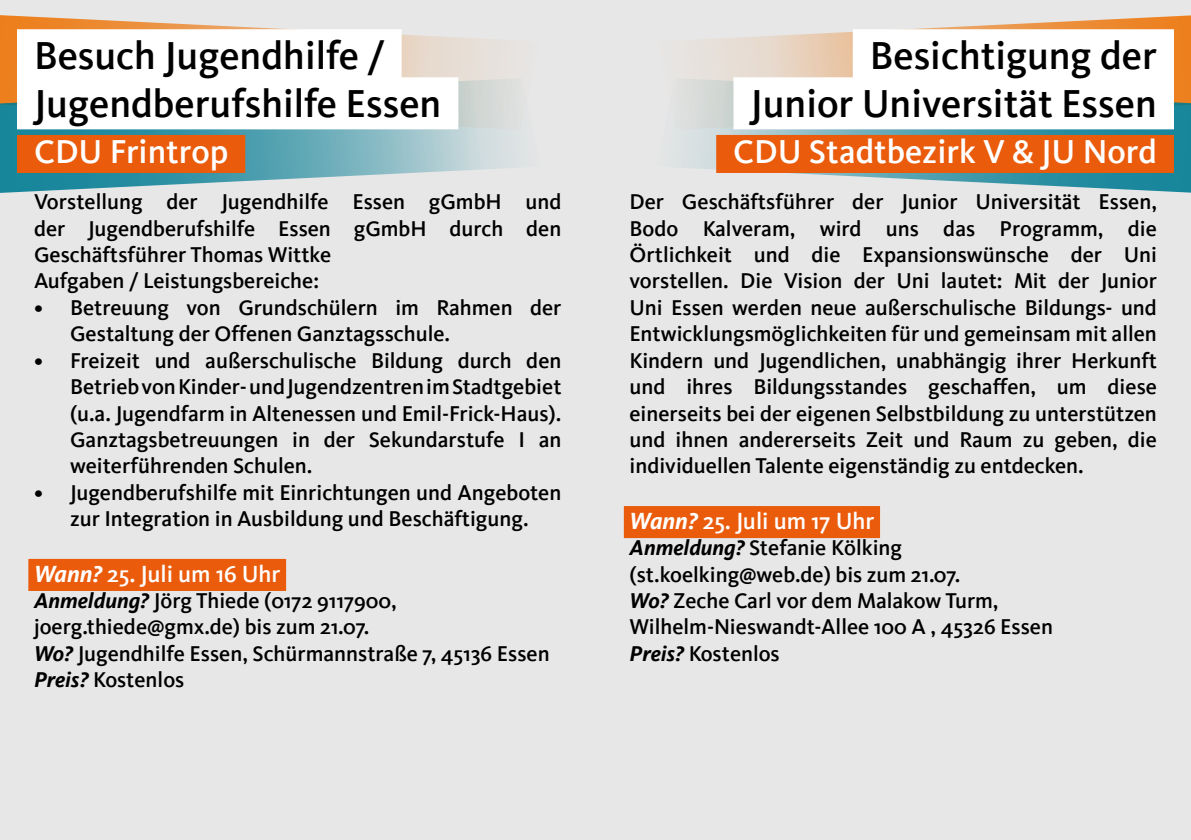
<style>
.page{position:relative;width:1191px;height:840px;background:#fff}
.page>*{position:absolute;margin:0;border:0;box-sizing:border-box;transform-origin:0 0}
.t1{font:500 40px/48px "CDU Kievit Tab";color:#000}
.t2{font:500 34px "CDU Kievit Tab";color:#fff}
.t3{font:500 24px "CDU Kievit";color:#fff}
.t4{font:500 22px/26.4px "CDU Kievit";color:#000}
.s1{font-weight:700;font-style:italic}
</style>
<div class="page">
<div style="left:0;top:0;width:1191px;height:839px;background:#e7e7e7"></div>
<svg style="left:0;top:15px;width:497px;height:63px"></svg>
<svg style="left:0;top:78px;width:518px;height:115px"></svg>
<div style="left:17px;top:29px;width:384px;height:52px;background:#fff"></div>
<div style="left:17px;top:77px;width:441px;height:52px;background:#fff"></div>
<div style="left:28px;top:558px;width:258px;height:32px;background:#ea5b0b"></div>
<div style="left:17px;top:135px;width:228px;height:38px;background:#ea5b0b"></div>
<svg style="left:701px;top:15px;width:490px;height:63px"></svg>
<svg style="left:680px;top:78px;width:511px;height:115px"></svg>
<div style="left:852px;top:29px;width:322px;height:52px;background:#fff"></div>
<div style="left:733px;top:77px;width:441px;height:52px;background:#fff"></div>
<div style="left:624px;top:505px;width:256px;height:32px;background:#ea5b0b"></div>
<div style="left:716px;top:135px;width:458px;height:38px;background:#ea5b0b"></div>
<h1 class="t1" style="left:34px;top:32px;width:409px">Besuch Jugendhilfe /<br>Jugendberufshilfe Essen</h1>
<h2 class="t2" style="left:34px;top:132px;width:196px">CDU Frintrop</h2>
<p class="t4" style="left:34px;top:189px;width:529px">Vorstellung der Jugendhilfe Essen gGmbH und der Jugendberufshilfe Essen gGmbH durch den Geschäftsführer Thomas Wittke<br>Aufgaben / Leistungsbereiche:</p>
<p class="t4" style="left:70px;top:294px;width:493px;text-indent:-36px">• Betreuung von Grundschülern im Rahmen der<br>Gestaltung der Offenen Ganztagsschule.</p>
<p class="t4" style="left:70px;top:347px;width:493px;text-align:justify;text-indent:-36px">• Freizeit und außerschulische Bildung durch den Betrieb von Kinder- und Jugendzentren im Stadtgebiet (u.a. Jugendfarm in Altenessen und Emil-Frick-Haus).<br>Ganztagsbetreuungen in der Sekundarstufe I an weiterführenden Schulen.</p>
<p class="t4" style="left:34px;top:479px;width:529px;text-align:center">• Jugendberufshilfe mit Einrichtungen und Angeboten zur Integration in Ausbildung und Beschäftigung.</p>
<p class="t3" style="left:34px;top:559px;width:248px"><span class="s1">Wann?</span> 25. Juli um 16 Uhr</p>
<p class="t4" style="left:34px;top:587px;width:517px"><span class="s1">Anmeldung?</span> Jörg Thiede (0172 9117900, joerg.thiede@gmx.de) bis zum 21.07.<br><span class="s1">Wo?</span> Jugendhilfe Essen, Schürmannstraße 7, 45136 Essen <span class="s1">Preis?</span> Kostenlos</p>
<h1 class="t1" style="left:750px;top:32px;width:408px;text-align:right">Besichtigung der<br>Junior Universität Essen</h1>
<h2 class="t2" style="left:733px;top:132px;width:425px">CDU Stadtbezirk V &amp; JU Nord</h2>
<p class="t4" style="left:629px;top:189px;width:529px;text-align:justify">Der Geschäftsführer der Junior Universität Essen, Bodo Kalveram, wird uns das Programm, die Örtlichkeit und die Expansionswünsche der Uni vorstellen. Die Vision der Uni lautet: Mit der Junior Uni Essen werden neue außerschulische Bildungs- und Entwicklungsmöglichkeiten für und gemeinsam mit allen Kindern und Jugendlichen, unabhängig ihrer Herkunft und ihres Bildungsstandes geschaffen, um diese einerseits bei der eigenen Selbstbildung zu unterstützen und ihnen andererseits Zeit und Raum zu geben, die individuellen Talente eigenständig zu entdecken.</p>
<p class="t3" style="left:629px;top:506px;width:246px"><span class="s1">Wann?</span> 25. Juli um 17 Uhr</p>
<p class="t4" style="left:629px;top:534px;width:425px"><span class="s1">Anmeldung?</span> Stefanie Kölking (st.koelking@web.de) bis zum 21.07.<br><span class="s1">Wo?</span> Zeche Carl vor dem Malakow Turm, Wilhelm-Nieswandt-Allee 100 A , 45326 Essen <span class="s1">Preis?</span> Kostenlos</p>
</div>
